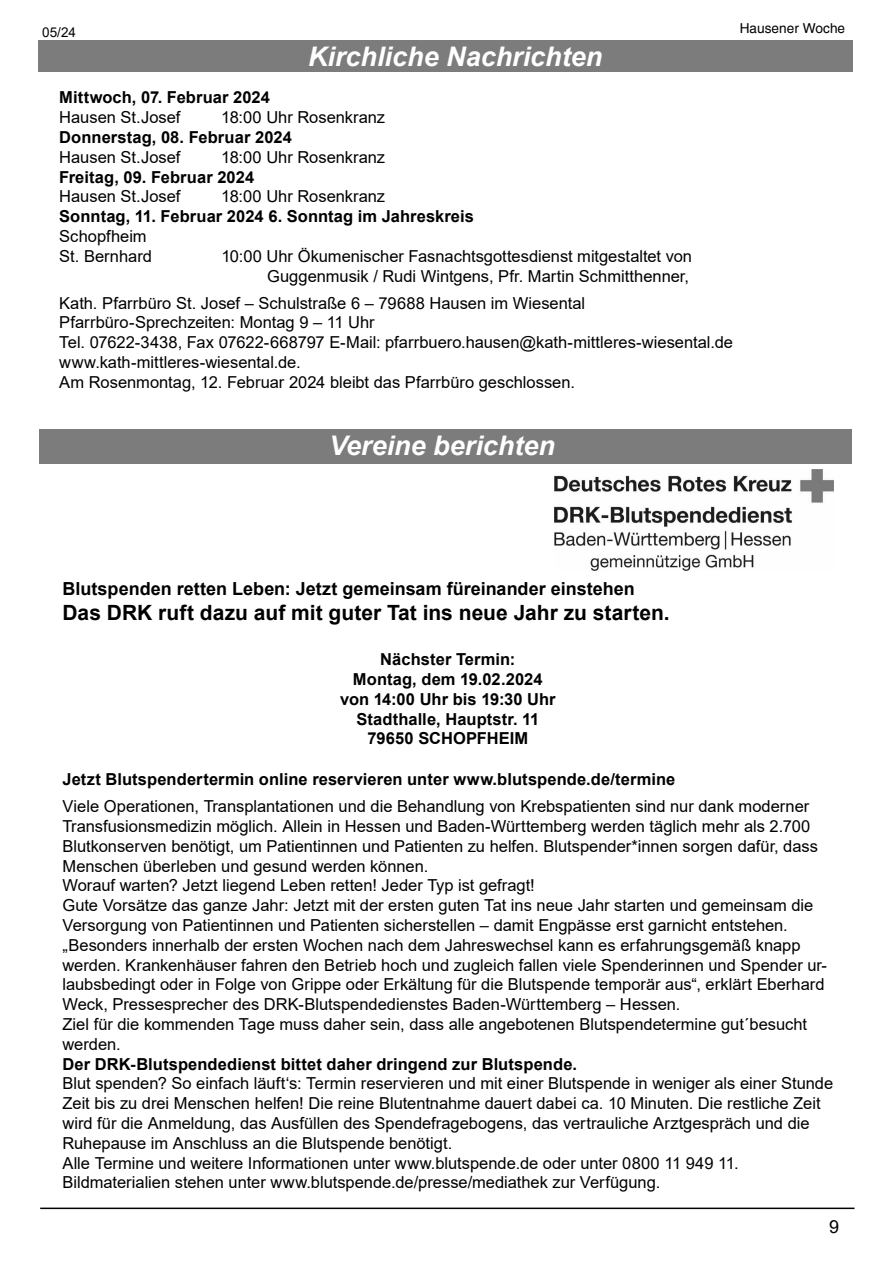
<style>
.page{position:relative;width:893px;height:1263px;background:#fff}
.page>*{position:absolute;margin:0;border:0;box-sizing:border-box;transform-origin:0 0}
.t1{font:italic 700 27px "Arial";color:#fff}
.t2{font:700 21px "Arial";color:#000}
.t3{font:700 18px "Arial";color:#000}
.t4{font:18px "Arial";color:#000}
.t5{font:16.5px/19.8px "Arial";color:#000}
.t6{font:700 16.5px/19.8px "Arial";letter-spacing:.005em;color:#000;text-align:center}
.t7{font:13.65px "Helvetica";color:#000}
.t8{font:13.5px "Arial";color:#000}
</style>
<div class="page">
<hr style="left:40px;top:1208px;width:814px;height:1px;background:#000">
<svg style="left:38px;top:40px;width:809px;height:1px"></svg>
<div style="left:38px;top:41px;width:814px;height:31px;background:#7c7c7c"></div>
<div style="left:39px;top:429px;width:812px;height:34px;background:#7c7c7c"></div>
<img style="left:555px;top:469px;width:279px;height:101px">
<p class="t8" style="left:42px;top:28px;width:35px">05/24</p>
<h1 class="t1" style="left:308px;top:46px;width:296px">Kirchliche Nachrichten</h1>
<p class="t7" style="left:740px;top:23px;width:107px">Hausener Woche</p>
<p class="t6" style="left:59px;top:89px;width:212px">Mittwoch, 07. Februar 2024</p>
<p class="t5" style="left:59px;top:109px;width:123px">Hausen St.Josef</p>
<p class="t5" style="left:221px;top:109px;width:165px">18:00 Uhr Rosenkranz</p>
<p class="t6" style="left:59px;top:129px;width:234px">Donnerstag, 08. Februar 2024</p>
<p class="t5" style="left:59px;top:149px;width:123px">Hausen St.Josef</p>
<p class="t5" style="left:221px;top:149px;width:165px">18:00 Uhr Rosenkranz</p>
<p class="t6" style="left:59px;top:168px;width:196px">Freitag, 09. Februar 2024</p>
<p class="t5" style="left:59px;top:188px;width:123px">Hausen St.Josef</p>
<p class="t5" style="left:221px;top:188px;width:165px">18:00 Uhr Rosenkranz</p>
<p class="t6" style="left:59px;top:208px;width:416px">Sonntag, 11. Februar 2024 6. Sonntag im Jahreskreis</p>
<p class="t5" style="left:59px;top:228px;width:94px">Schopfheim<br>St. Bernhard</p>
<p class="t5" style="left:221px;top:248px;width:472px;text-align:right">10:00 Uhr Ökumenischer Fasnachtsgottesdienst mitgestaltet von<br>Guggenmusik / Rudi Wintgens, Pfr. Martin Schmitthenner,</p>
<p class="t5" style="left:59px;top:294px;width:675px">Kath. Pfarrbüro St. Josef – Schulstraße 6 – 79688 Hausen im Wiesental Pfarrbüro-Sprechzeiten: Montag 9 – 11 Uhr<br>Tel. 07622-3438, Fax 07622-668797 E-Mail: pfarrbuero.hausen@kath-mittleres-wiesental.de www.kath-mittleres-wiesental.de.<br>Am Rosenmontag, 12. Februar 2024 bleibt das Pfarrbüro geschlossen.</p>
<h1 class="t1" style="left:329px;top:436px;width:227px">Vereine berichten</h1>
<p class="t3" style="left:62px;top:582px;width:574px">Blutspenden retten Leben: Jetzt gemeinsam füreinander einstehen</p>
<p class="t2" style="left:62px;top:605px;width:609px">Das DRK ruft dazu auf mit guter Tat ins neue Jahr zu starten.</p>
<p class="t6" style="left:340px;top:651px;width:217px">Nächster Termin:<br>Montag, dem 19.02.2024 von 14:00 Uhr bis 19:30 Uhr<br>Stadthalle, Hauptstr. 11<br>79650 SCHOPFHEIM</p>
<p class="t6" style="left:62px;top:771px;width:614px">Jetzt Blutspendertermin online reservieren unter www.blutspende.de/termine</p>
<p class="t5" style="left:62px;top:798px;width:766px">Viele Operationen, Transplantationen und die Behandlung von Krebspatienten sind nur dank moderner Transfusionsmedizin möglich. Allein in Hessen und Baden-Württemberg werden täglich mehr als 2.700<br>Blutkonserven benötigt, um Patientinnen und Patienten zu helfen. Blutspender*innen sorgen dafür, dass Menschen überleben und gesund werden können.<br>Worauf warten? Jetzt liegend Leben retten! Jeder Typ ist gefragt!<br>Gute Vorsätze das ganze Jahr: Jetzt mit der ersten guten Tat ins neue Jahr starten und gemeinsam die Versorgung von Patientinnen und Patienten sicherstellen – damit Engpässe erst garnicht entstehen. „Besonders innerhalb der ersten Wochen nach dem Jahreswechsel kann es erfahrungsgemäß knapp werden. Krankenhäuser fahren den Betrieb hoch und zugleich fallen viele Spenderinnen und Spender ur&shy;laubsbedingt oder in Folge von Grippe oder Erkältung für die Blutspende temporär aus“, erklärt Eberhard Weck, Pressesprecher des DRK-Blutspendedienstes Baden-Württemberg – Hessen.<br>Ziel für die kommenden Tage muss daher sein, dass alle angebotenen Blutspendetermine gut´besucht werden.</p>
<p class="t6" style="left:62px;top:1055px;width:516px">Der DRK-Blutspendedienst bittet daher dringend zur Blutspende.</p>
<p class="t5" style="left:62px;top:1075px;width:772px">Blut spenden? So einfach läuft‘s: Termin reservieren und mit einer Blutspende in weniger als einer Stunde Zeit bis zu drei Menschen helfen! Die reine Blutentnahme dauert dabei ca. 10 Minuten. Die restliche Zeit wird für die Anmeldung, das Ausfüllen des Spendefragebogens, das vertrauliche Arztgespräch und die Ruhepause im Anschluss an die Blutspende benötigt.<br>Alle Termine und weitere Informationen unter www.blutspende.de oder unter 0800 11 949 11.<br>Bildmaterialien stehen unter www.blutspende.de/presse/mediathek zur Verfügung.</p>
<p class="t4" style="left:829px;top:1220px;width:12px">9</p>
</div>
